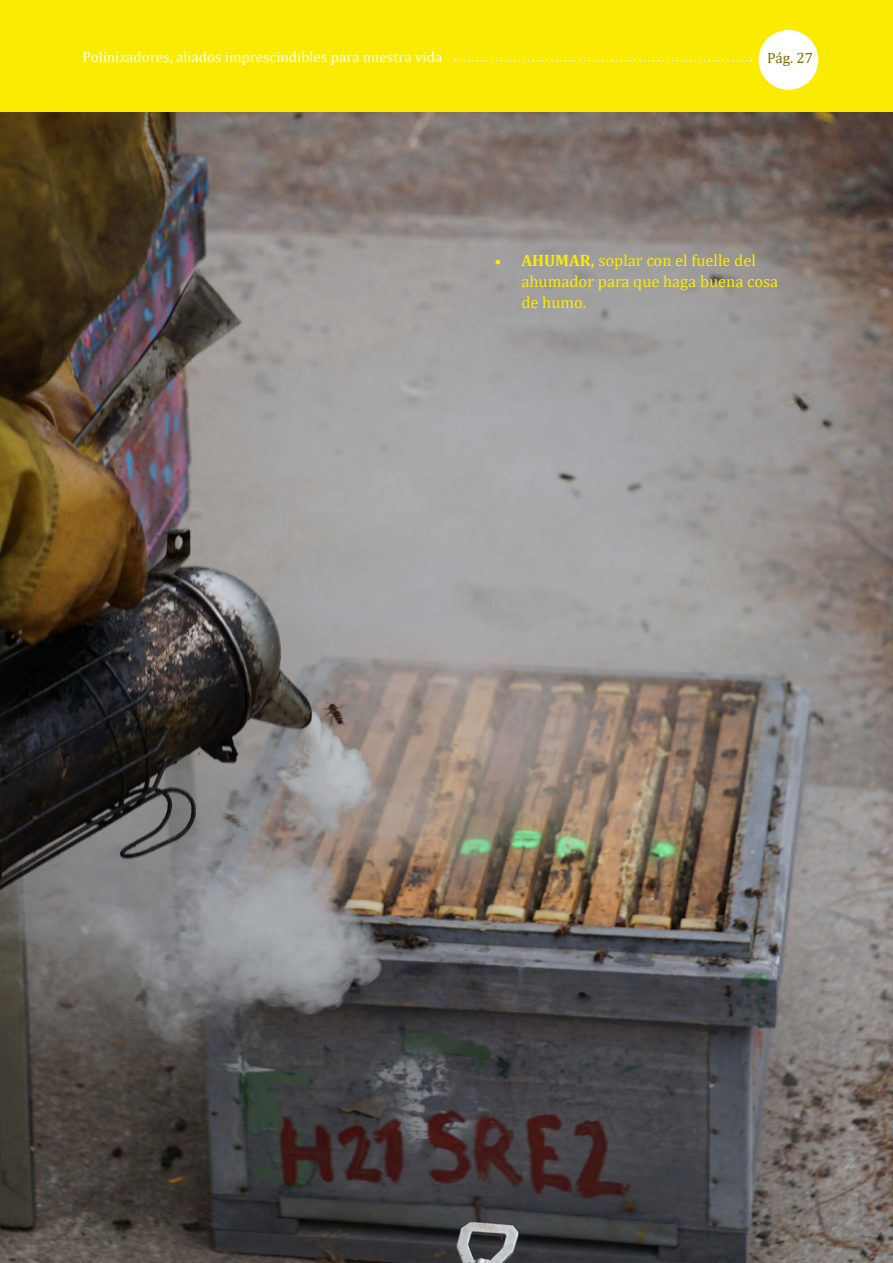
<style>
.page{position:relative;width:893px;height:1263px;background:#fff}
.page>*{position:absolute;margin:0;border:0;box-sizing:border-box;transform-origin:0 0}
.t1{font:16.5px/21px "Cambria";color:#faeb00}
.t2{font:15px "Cambria";color:#fff}
.t3{font:15px "Cambria";color:#7a7200}
.s1{font-family:"Minion Pro";font-size:18px}
.s2{font-weight:700}
</style>
<div class="page">
<div style="left:0;top:0;width:893px;height:112px;background:#faeb00"></div>
<div style="left:758px;top:30px;width:60px;height:60px;background:#fff;border-radius:50%"></div>
<svg style="left:455px;top:60px;width:296px;height:1px"></svg>
<img style="left:1px;top:112px;width:892px;height:1151px">
<p class="t2" style="left:82px;top:48px;width:361px">Polinizadores, aliados imprescindibles para nuestra vida</p>
<p class="t3" style="left:767px;top:49px;width:47px">Pág. 27</p>
<p class="t1" style="left:521px;top:250px;width:258px;text-indent:-27px"><span class="s1">•</span> <span class="s2">AHUMAR,</span> soplar con el fuelle del ahumador para que haga buena cosa de humo.</p>
</div>
